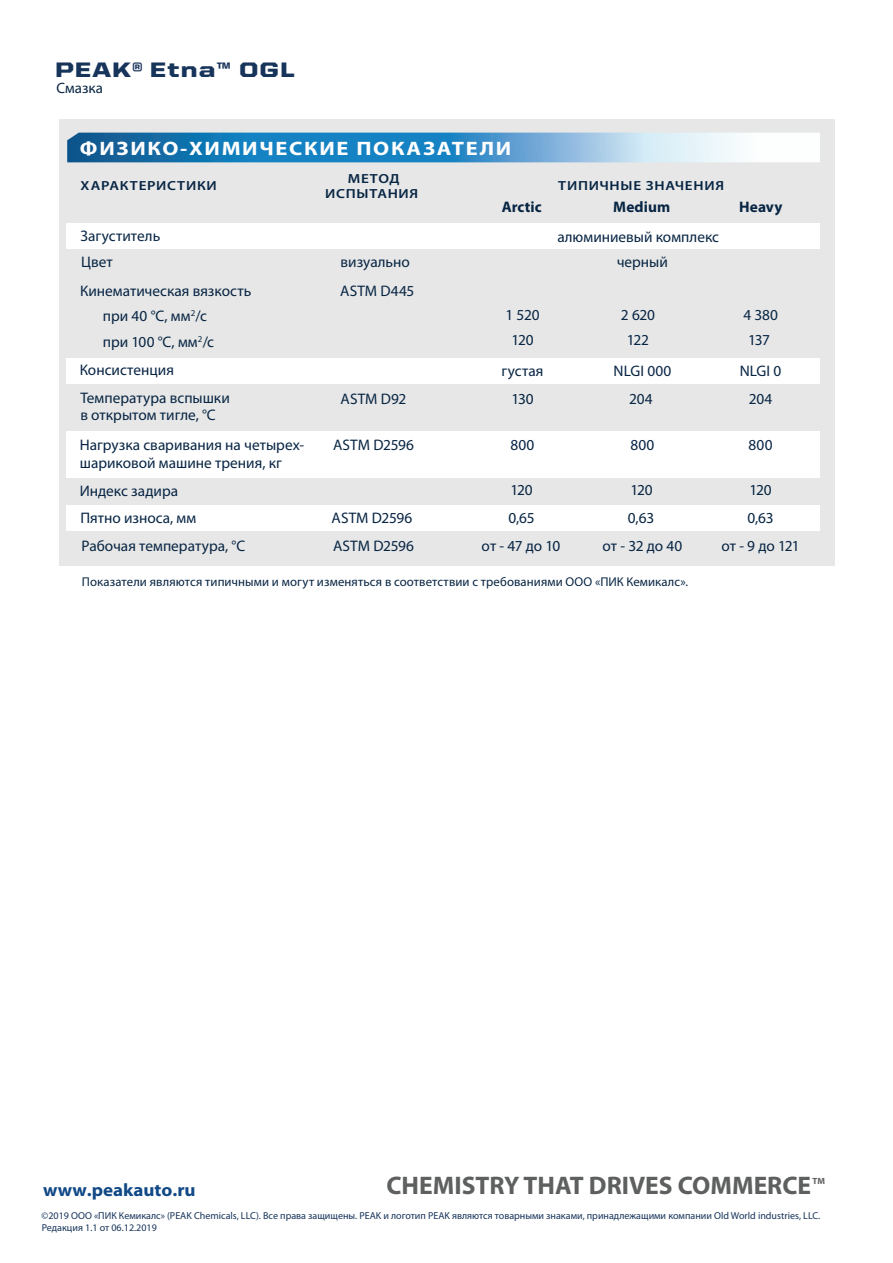
<style>
.page{position:relative;width:893px;height:1263px;background:#fff}
.page>*{position:absolute;margin:0;border:0;box-sizing:border-box;transform-origin:0 0}
.t1{font:700 25.5px "Myriad Pro";color:#5e5f5f}
.t2{font:900 21px "United Sans Semi Ext";letter-spacing:.05em;color:#17345b}
.t3{font:700 19.5px "Myriad Pro";letter-spacing:.075em;color:#fff;scale:1.15 1}
.t4{font:700 18px "Myriad Pro";color:#114987;scale:1.06 1}
.t5{font:15.3px/18px "Myriad Pro";color:#082544}
.t6{font:700 15.3px "Myriad Pro";letter-spacing:.005em;color:#082544}
.t7{font:15px "Myriad Pro";color:#082544}
.t8{font:600 13.2px/15.9px "Myriad Pro";letter-spacing:.045em;color:#082544;text-align:center;scale:1.15 1}
.t9{font:12.75px "Myriad Pro";letter-spacing:.01em;color:#082544}
.t10{font:10.05px "Myriad Pro";color:#17345b}
.t11{font:700 9px "Myriad Pro";color:#5e5f5f}
</style>
<div class="page">
<div style="left:59px;top:119px;width:775px;height:447px;background:#e6e7e6"></div>
<div style="left:67px;top:359px;width:753px;height:25px;background:#fff"></div>
<svg style="left:67px;top:133px;width:753px;height:29px;background:#61a4ce"></svg>
<div style="left:66px;top:432px;width:753px;height:46px;background:#fff"></div>
<div style="left:66px;top:505px;width:753px;height:26px;background:#fff"></div>
<div style="left:66px;top:224px;width:753px;height:25px;background:#fff"></div>
<h2 class="t2" style="left:55px;top:58px;width:241px">PEAK® Etna™ OGL</h2>
<p class="t7" style="left:57px;top:79px;width:48px">Смазка</p>
<p class="t3" style="left:80px;top:136px;width:377px">ФИЗИКО-ХИМИЧЕСКИЕ ПОКАЗАТЕЛИ</p>
<p class="t8" style="left:81px;top:177px;width:120px">ХАРАКТЕРИСТИКИ</p>
<p class="t8" style="left:325px;top:170px;width:82px">МЕТОД<br>ИСПЫТАНИЯ</p>
<p class="t8" style="left:558px;top:177px;width:146px">ТИПИЧНЫЕ ЗНАЧЕНИЯ</p>
<p class="t6" style="left:502px;top:197px;width:42px">Arctic</p>
<p class="t6" style="left:613px;top:197px;width:58px">Medium</p>
<p class="t6" style="left:739px;top:197px;width:45px">Heavy</p>
<p class="t5" style="left:81px;top:227px;width:81px">Загуститель</p>
<p class="t5" style="left:557px;top:227px;width:163px">алюминиевый комплекс</p>
<p class="t5" style="left:81px;top:253px;width:33px">Цвет</p>
<p class="t5" style="left:341px;top:252px;width:71px">визуально</p>
<p class="t5" style="left:103px;top:278px;width:150px;line-height:25px;text-indent:-23px">Кинематическая вязкость при 40 °С, мм<sup>2</sup>/с</p>
<p class="t5" style="left:103px;top:333px;width:113px">при 100 °С, мм<sup>2</sup>/с</p>
<p class="t5" style="left:340px;top:281px;width:76px">ASTM D445</p>
<p class="t5" style="left:617px;top:252px;width:53px">черный</p>
<p class="t5" style="left:505px;top:305px;width:36px">1 520</p>
<p class="t5" style="left:621px;top:305px;width:36px">2 620</p>
<p class="t5" style="left:743px;top:305px;width:36px">4 380</p>
<p class="t5" style="left:511px;top:330px;width:24px">120</p>
<p class="t5" style="left:627px;top:330px;width:24px">122</p>
<p class="t5" style="left:748px;top:330px;width:23px">137</p>
<p class="t5" style="left:80px;top:361px;width:96px">Консистенция</p>
<p class="t5" style="left:502px;top:361px;width:43px">густая</p>
<p class="t5" style="left:614px;top:361px;width:59px">NLGI 000</p>
<p class="t5" style="left:740px;top:361px;width:43px">NLGI 0</p>
<p class="t5" style="left:629px;top:389px;width:25px">204</p>
<p class="t5" style="left:749px;top:389px;width:25px">204</p>
<p class="t5" style="left:333px;top:435px;width:82px">ASTM D2596</p>
<p class="t5" style="left:511px;top:435px;width:25px">800</p>
<p class="t5" style="left:630px;top:435px;width:25px">800</p>
<p class="t5" style="left:749px;top:435px;width:25px">800</p>
<p class="t5" style="left:80px;top:388px;width:151px">Температура вспышки в открытом тигле, °С</p>
<p class="t5" style="left:341px;top:389px;width:67px">ASTM D92</p>
<p class="t5" style="left:511px;top:389px;width:24px">130</p>
<p class="t5" style="left:80px;top:435px;width:226px">Нагрузка сваривания на четырех&shy;шариковой машине трения, кг</p>
<p class="t5" style="left:80px;top:482px;width:100px">Индекс задира</p>
<p class="t5" style="left:80px;top:509px;width:117px">Пятно износа, мм</p>
<p class="t5" style="left:81px;top:536px;width:166px">Рабочая температура, °C</p>
<p class="t5" style="left:332px;top:503px;width:84px;line-height:27.9px">ASTM D2596<br>ASTM D2596</p>
<p class="t5" style="left:510px;top:481px;width:24px">120</p>
<p class="t5" style="left:630px;top:481px;width:24px">120</p>
<p class="t5" style="left:749px;top:481px;width:24px">120</p>
<p class="t5" style="left:508px;top:508px;width:28px">0,65</p>
<p class="t5" style="left:628px;top:508px;width:28px">0,63</p>
<p class="t5" style="left:747px;top:508px;width:28px">0,63</p>
<p class="t5" style="left:602px;top:536px;width:81px">от - 32 до 40</p>
<p class="t5" style="left:721px;top:537px;width:80px">от - 9 до 121</p>
<p class="t5" style="left:482px;top:536px;width:80px">от - 47 до 10</p>
<p class="t9" style="left:82px;top:574px;width:608px">Показатели являются типичными и могут изменяться в соответствии с требованиями ООО «ПИК Кемикалс».</p>
<p class="t4" style="left:43px;top:1178px;width:145px">www.peakauto.ru</p>
<h1 class="t1" style="left:386px;top:1169px;width:426px">CHEMISTRY THAT DRIVES COMMERCE</h1>
<p class="t11" style="left:812px;top:1175px;width:14px">TM</p>
<p class="t10" style="left:42px;top:1210px;width:780px">©2019 ООО «ПИК Кемикалс» (PEAK Chemicals, LLC). Все права защищены. PEAK и логотип PEAK являются товарными знаками, принадлежащими компании Old World industries, LLC.</p>
<p class="t10" style="left:42px;top:1221px;width:116px">Редакция 1.1 от 06.12.2019</p>
</div>
